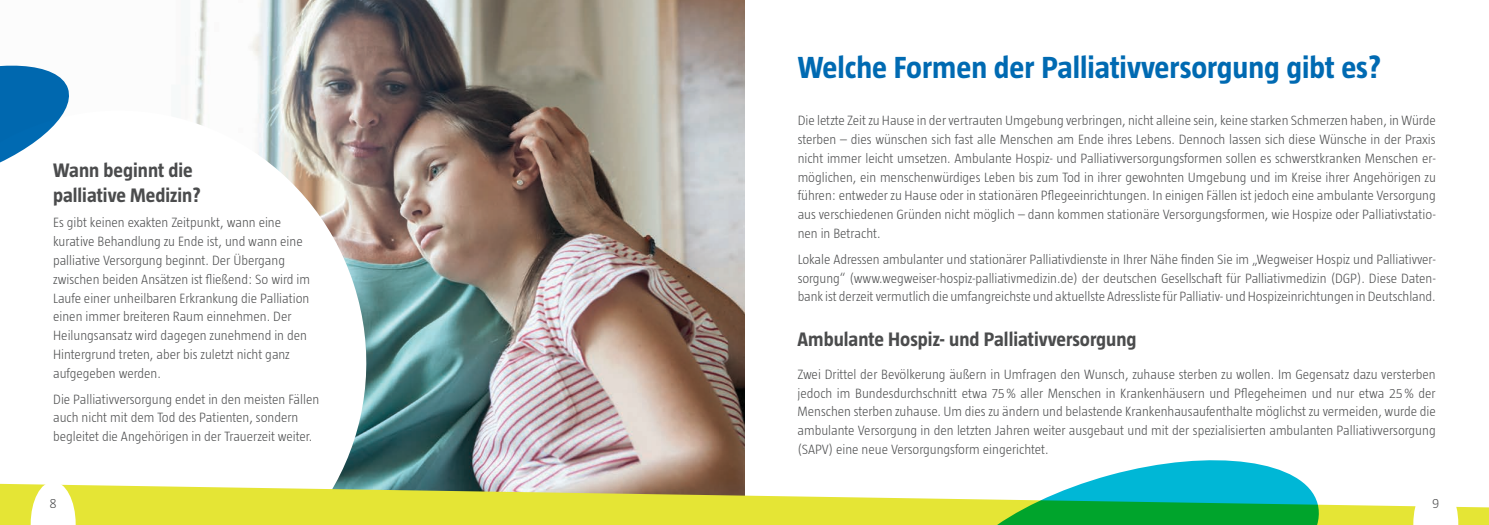
<style>
.page{position:relative;width:1489px;height:525px;background:#fff}
.page>*{position:absolute;margin:0;border:0;box-sizing:border-box;transform-origin:0 0}
.t1{font:700 31.25px "Taz Hexal";color:#006ab2}
.t2{font:700 20px/25px "Taz Hexal";color:#4b4c4d}
.t3{font:300 13.75px/18.8px "Taz Hexal";color:#4b4c4d;text-align:justify}
</style>
<div class="page">
<img style="left:197px;top:0;width:547px;height:483px">
<svg style="left:195px;top:81px;width:201px;height:402px"></svg>
<svg style="left:0;top:65px;width:69px;height:98px"></svg>
<svg style="left:0;top:483px;width:1488px;height:41px;fill:#e5e535"></svg>
<svg style="left:933px;top:460px;width:396px;height:64px"></svg>
<svg style="left:1413px;top:483px;width:45px;height:41px"></svg>
<svg style="left:31px;top:483px;width:45px;height:41px"></svg>
<h2 class="t2" style="left:53px;top:157px;width:149px">Wann beginnt die palliative Medizin?</h2>
<p class="t3" style="left:53px;top:213px;width:258px;text-align:left">Es gibt keinen exakten Zeitpunkt, wann eine kurative Behandlung zu Ende ist, und wann eine palliative Versorgung beginnt. Der Übergang zwischen beiden Ansätzen ist fließend: So wird im Laufe einer unheilbaren Erkrankung die Palliation einen immer breiteren Raum einnehmen. Der Heilungsansatz wird dagegen zunehmend in den Hintergrund treten, aber bis zuletzt nicht ganz aufgegeben werden.</p>
<p class="t3" style="left:53px;top:389px;width:267px;text-align:left">Die Palliativversorgung endet in den meisten Fällen auch nicht mit dem Tod des Patienten, sondern begleitet die Angehörigen in der Trauerzeit weiter.</p>
<h1 class="t1" style="left:797px;top:50px;width:585px">Welche Formen der Palliativversorgung gibt es?</h1>
<p class="t3" style="left:797px;top:111px;width:639px">Die letzte Zeit zu Hause in der vertrauten Umgebung verbringen, nicht alleine sein, keine starken Schmerzen haben, in Würde sterben – dies wünschen sich fast alle Menschen am Ende ihres Lebens. Dennoch lassen sich diese Wünsche in der Praxis nicht immer leicht umsetzen. Ambulante Hospiz- und Palliativversorgungsformen sollen es schwerstkranken Menschen er&shy;möglichen, ein menschenwürdiges Leben bis zum Tod in ihrer gewohnten Umgebung und im Kreise ihrer Angehörigen zu führen: entweder zu Hause oder in stationären Pflegeeinrichtungen. In einigen Fällen ist jedoch eine ambulante Versorgung aus verschiedenen Gründen nicht möglich – dann kommen stationäre Versorgungsformen, wie Hospize oder Palliativstatio&shy;nen in Betracht.</p>
<p class="t3" style="left:797px;top:249px;width:639px">Lokale Adressen ambulanter und stationärer Palliativdienste in Ihrer Nähe finden Sie im „Wegweiser Hospiz und Palliativver&shy;sorgung“ (www.wegweiser-hospiz-palliativmedizin.de) der deutschen Gesellschaft für Palliativmedizin (DGP). Diese Daten&shy;bank ist derzeit vermutlich die umfangreichste und aktuellste Adressliste für Palliativ- und Hospizeinrichtungen in Deutschland.</p>
<h2 class="t2" style="left:797px;top:326px;width:340px">Ambulante Hospiz- und Palliativversorgung</h2>
<p class="t3" style="left:797px;top:364px;width:639px">Zwei Drittel der Bevölkerung äußern in Umfragen den Wunsch, zuhause sterben zu wollen. Im Gegensatz dazu versterben jedoch im Bundesdurchschnitt etwa 75% aller Menschen in Krankenhäusern und Pflegeheimen und nur etwa 25% der Menschen sterben zuhause. Um dies zu ändern und belastende Krankenhausaufenthalte möglichst zu vermeiden, wurde die ambulante Versorgung in den letzten Jahren weiter ausgebaut und mit der spezialisierten ambulanten Palliativversorgung (SAPV) eine neue Versorgungsform eingerichtet.</p>
<p class="t3" style="left:50px;top:494px;width:9px">8</p>
<p class="t3" style="left:1431px;top:494px;width:9px">9</p>
</div>
